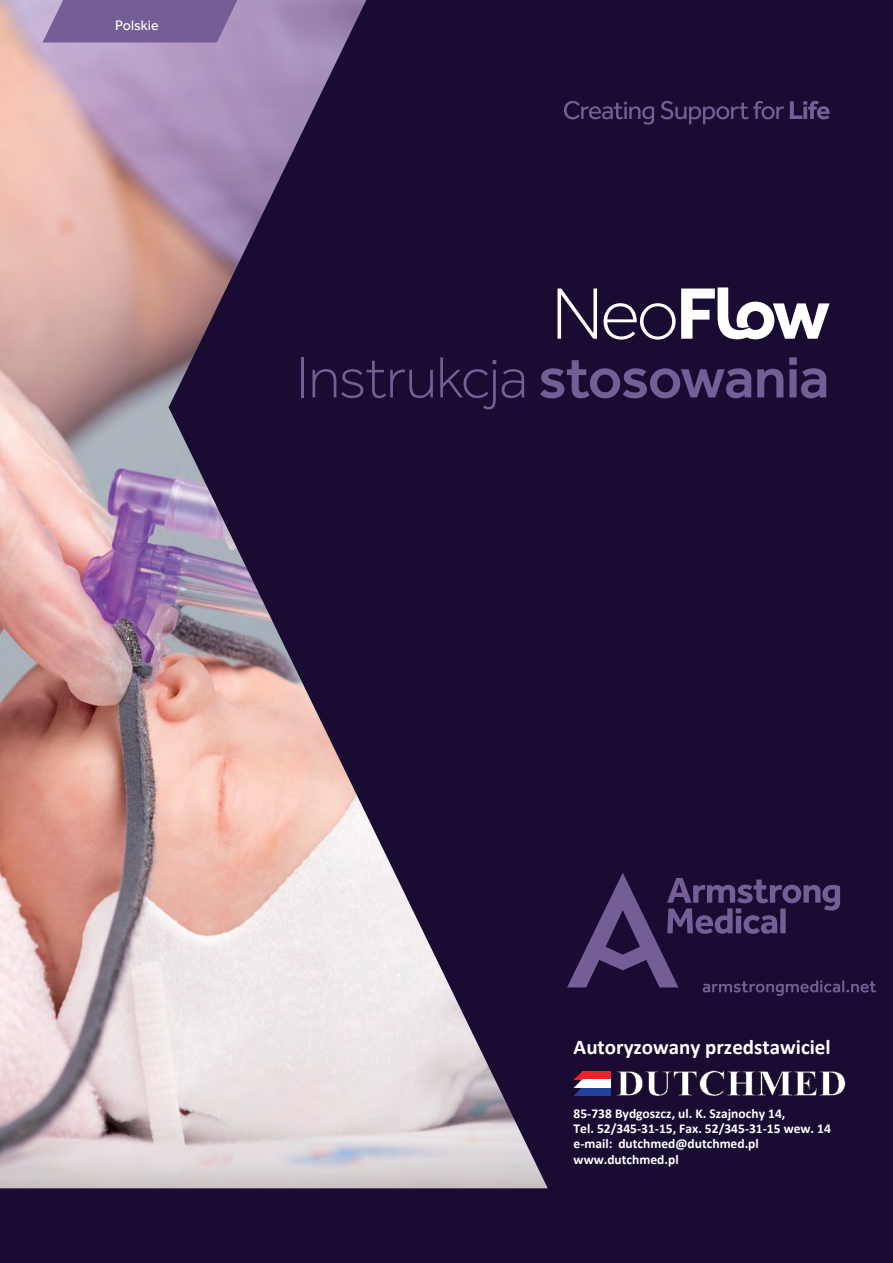
<style>
.page{position:relative;width:893px;height:1263px;background:#190b32}
.page>*{position:absolute;margin:0;border:0;box-sizing:border-box;transform-origin:0 0}
.t1{font:300 60px "Effra";letter-spacing:-.015em;color:#745e96}
.t2{font:700 21px "Calibri";color:#fff}
.t3{font:14.25px "Effra";color:#fff}
.t4{font:700 13.5px/15.3px "Calibri";color:#fff}
.s1{font-weight:500}
</style>
<div class="page">
<svg style="left:564px;top:101px;width:266px;height:24px"></svg>
<svg style="left:567px;top:873px;width:309px;height:123px"></svg>
<img style="left:0;top:0;width:548px;height:1188px">
<svg style="left:557px;top:287px;width:273px;height:53px"></svg>
<svg style="left:43px;top:0;width:194px;height:43px;background:#7b659b"></svg>
<svg style="left:617px;top:1070px;width:228px;height:26px"></svg>
<svg style="left:574px;top:1071px;width:37px;height:25px"></svg>
<p class="t3" style="left:115px;top:17px;width:45px">Polskie</p>
<h1 class="t1" style="left:296px;top:342px;width:535px">Instrukcja <span class="s1">stosowania</span></h1>
<h2 class="t2" style="left:574px;top:1033px;width:259px">Autoryzowany przedstawiciel</h2>
<p class="t4" style="left:574px;top:1105px;width:259px">85-738 Bydgoszcz, ul. K. Szajnochy 14,<br>Tel. 52/345-31-15, Fax. 52/345-31-15 wew. 14 e-mail: dutchmed@dutchmed.pl www.dutchmed.pl</p>
</div>
